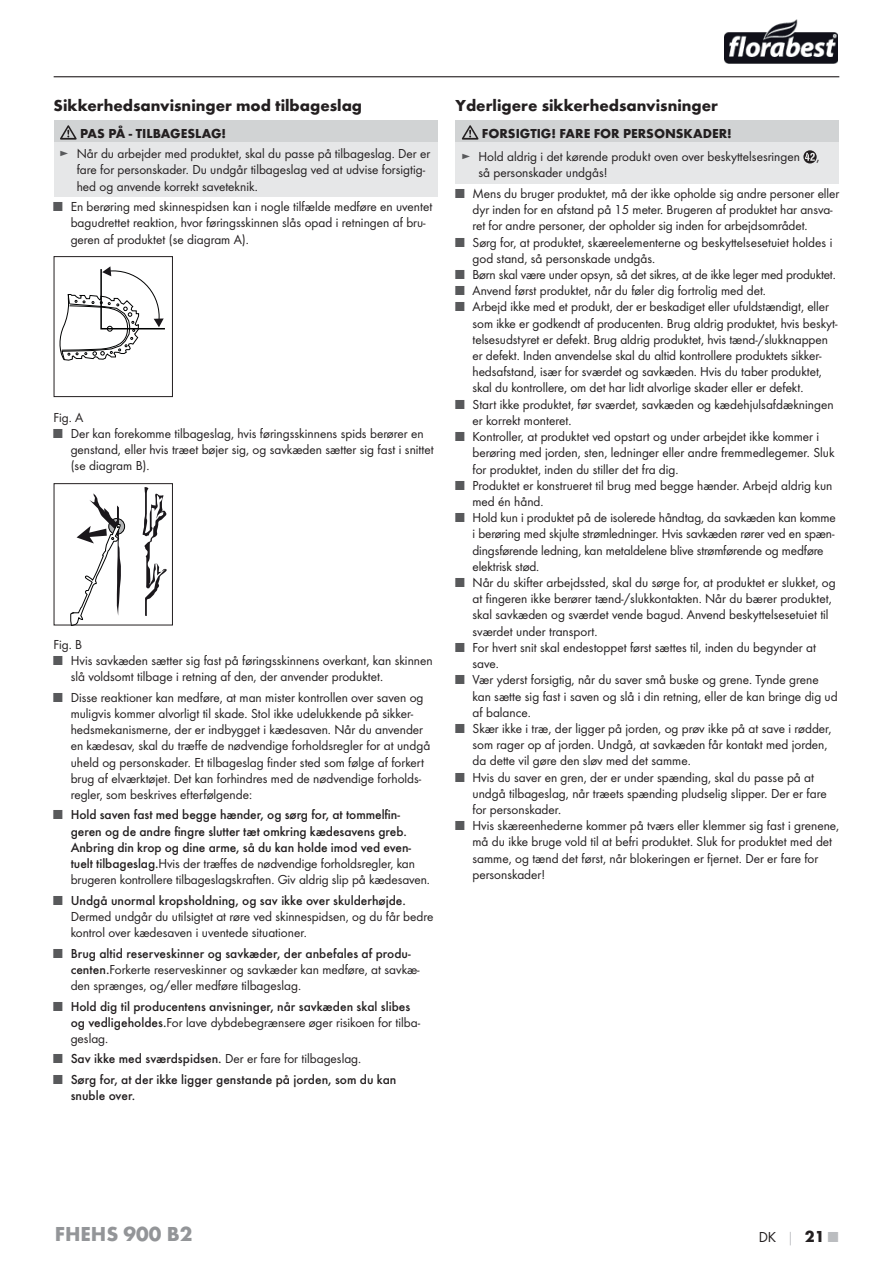
<style>
.page{position:relative;width:893px;height:1263px;background:#fff}
.page>*{position:absolute;margin:0;border:0;box-sizing:border-box;transform-origin:0 0}
.t1{font:700 21px "Futura";color:#939598}
.t2{font:700 16.5px "Futura";color:#231f20}
.t3{font:15px "Futura Boo";color:#231f20}
.t4{font:13.5px/16.2px "Futura Boo";color:#231f20}
.t5{font:500 13.5px/16.2px "Futura";color:#231f20}
.t6{font:700 13.5px "Futura";color:#231f20}
.s1{color:#58595b}
.s2{font-family:"Futura Boo";font-weight:400;color:#58595b}
.s3{font-family:"Futura";font-weight:500}
.s4{font-family:"Futura";font-weight:700;font-size:13.5px;color:#bbbdc0}
.s5{font-family:"Futura";font-weight:700;font-size:16.5px}
.s6{font-family:"Futura";font-weight:700;color:#bbbdc0}
</style>
<div class="page">
<hr style="left:54px;top:76px;width:785px;height:1px;background:#231f20">
<img style="left:724px;top:20px;width:113px;height:43px">
<div style="left:54px;top:121px;width:383px;height:21px;background:#d1d3d4"></div>
<div style="left:54px;top:142px;width:383px;height:54px;background:#e6e7e8"></div>
<svg style="left:60px;top:125px;width:17px;height:15px"></svg>
<div style="left:455px;top:121px;width:384px;height:21px;background:#d1d3d4"></div>
<div style="left:455px;top:142px;width:384px;height:41px;background:#e6e7e8"></div>
<svg style="left:461px;top:125px;width:17px;height:15px"></svg>
<svg style="left:803px;top:150px;width:13px;height:13px"></svg>
<svg style="left:59px;top:266px;width:106px;height:95px"></svg>
<div style="left:54px;top:256px;width:119px;height:141px;border:1px solid #231f20"></div>
<svg style="left:70px;top:487px;width:97px;height:136px"></svg>
<div style="left:54px;top:483px;width:119px;height:142px;border:1px solid #231f20"></div>
<p class="t2" style="left:54px;top:98px;width:310px">Sikkerhedsanvisninger mod tilbageslag</p>
<p class="t6" style="left:80px;top:128px;width:148px">PAS PÅ - TILBAGESLAG!</p>
<p class="t4" style="left:77px;top:146px;width:355px;text-indent:-17px"><span class="s1">►</span> Når du arbejder med produktet, skal du passe på tilbageslag. Der er fare for personskader. Du undgår tilbageslag ved at udvise forsigtig&shy;hed og anvende korrekt saveteknik.</p>
<p class="t4" style="left:71px;top:199px;width:363px;text-indent:-17px"><span class="s1">■</span> En berøring med skinnespidsen kan i nogle tilfælde medføre en uventet bagudrettet reaktion, hvor føringsskinnen slås opad i retningen af bru&shy;geren af produktet (se diagram A).</p>
<p class="t4" style="left:54px;top:410px;width:31px">Fig. A</p>
<p class="t4" style="left:71px;top:426px;width:364px;text-indent:-17px"><span class="s1">■</span> Der kan forekomme tilbageslag, hvis føringsskinnens spids berører en genstand, eller hvis træet bøjer sig, og savkæden sætter sig fast i snittet (se diagram B).</p>
<p class="t4" style="left:54px;top:636px;width:30px">Fig. B</p>
<p class="t4" style="left:71px;top:653px;width:363px;text-indent:-17px"><span class="s1">■</span> Hvis savkæden sætter sig fast på føringsskinnens overkant, kan skinnen slå voldsomt tilbage i retning af den, der anvender produktet.</p>
<p class="t4" style="left:71px;top:689px;width:361px;text-indent:-17px"><span class="s1">■</span> Disse reaktioner kan medføre, at man mister kontrollen over saven og muligvis kommer alvorligt til skade. Stol ikke udelukkende på sikker&shy;hedsmekanismerne, der er indbygget i kædesaven. Når du anvender en kædesav, skal du træffe de nødvendige forholdsregler for at undgå uheld og personskader. Et tilbageslag finder sted som følge af forkert brug af elværktøjet. Det kan forhindres med de nødvendige forholds&shy;regler, som beskrives efterfølgende:</p>
<p class="t5" style="left:71px;top:807px;width:342px;text-indent:-17px"><span class="s2">■</span> Hold saven fast med begge hænder, og sørg for, at tommelfin&shy;geren og de andre fingre slutter tæt omkring kædesavens greb.<br>Anbring din krop og dine arme, så du kan holde imod ved even-</p>
<p class="t4" style="left:71px;top:856px;width:360px"><span class="s3">tuelt tilbageslag.</span>Hvis der træffes de nødvendige forholdsregler, kan brugeren kontrollere tilbageslagskraften. Giv aldrig slip på kædesaven.</p>
<p class="t5" style="left:54px;top:892px;width:353px"><span class="s2">■</span> Undgå unormal kropsholdning, og sav ikke over skulderhøjde.</p>
<p class="t4" style="left:71px;top:908px;width:364px">Dermed undgår du utilsigtet at røre ved skinnespidsen, og du får bedre kontrol over kædesaven i uventede situationer.</p>
<p class="t5" style="left:54px;top:945px;width:358px"><span class="s2">■</span> Brug altid reserveskinner og savkæder, der anbefales af produ-</p>
<p class="t4" style="left:71px;top:961px;width:350px"><span class="s3">centen.</span>Forkerte reserveskinner og savkæder kan medføre, at savkæ&shy;den sprænges, og/eller medføre tilbageslag.</p>
<p class="t5" style="left:54px;top:998px;width:358px"><span class="s2">■</span> Hold dig til producentens anvisninger, når savkæden skal slibes</p>
<p class="t4" style="left:71px;top:1014px;width:351px"><span class="s3">og vedligeholdes.</span>For lave dybdebegrænsere øger risikoen for tilba&shy;geslag.</p>
<p class="t4" style="left:54px;top:1051px;width:309px"><span class="s1">■</span> <span class="s3">Sav ikke med sværdspidsen.</span> Der er fare for tilbageslag.</p>
<p class="t5" style="left:71px;top:1071px;width:327px;text-indent:-17px"><span class="s2">■</span> Sørg for, at der ikke ligger genstande på jorden, som du kan snuble over.</p>
<p class="t2" style="left:455px;top:98px;width:264px">Yderligere sikkerhedsanvisninger</p>
<p class="t6" style="left:481px;top:128px;width:251px">FORSIGTIG! FARE FOR PERSONSKADER!</p>
<p class="t4" style="left:478px;top:149px;width:342px;text-indent:-17px"><span class="s1">►</span> Hold aldrig i det kørende produkt oven over beskyttelsesringen , så personskader undgås!</p>
<p class="t4" style="left:472px;top:186px;width:368px;text-indent:-17px"><span class="s1">■</span> Mens du bruger produktet, må der ikke opholde sig andre personer eller dyr inden for en afstand på 15 meter. Brugeren af produktet har ansva&shy;ret for andre personer, der opholder sig inden for arbejdsområdet.</p>
<p class="t4" style="left:472px;top:234px;width:361px;text-indent:-17px"><span class="s1">■</span> Sørg for, at produktet, skæreelementerne og beskyttelsesetuiet holdes i god stand, så personskade undgås.</p>
<p class="t4" style="left:455px;top:267px;width:381px"><span class="s1">■</span> Børn skal være under opsyn, så det sikres, at de ikke leger med produktet.</p>
<p class="t4" style="left:455px;top:283px;width:312px"><span class="s1">■</span> Anvend først produktet, når du føler dig fortrolig med det.</p>
<p class="t4" style="left:472px;top:299px;width:366px;text-indent:-17px"><span class="s1">■</span> Arbejd ikke med et produkt, der er beskadiget eller ufuldstændigt, eller som ikke er godkendt af producenten. Brug aldrig produktet, hvis beskyt&shy;telsesudstyret er defekt. Brug aldrig produktet, hvis tænd-/slukknappen er defekt. Inden anvendelse skal du altid kontrollere produktets sikker&shy;hedsafstand, især for sværdet og savkæden. Hvis du taber produktet, skal du kontrollere, om det har lidt alvorlige skader eller er defekt.</p>
<p class="t4" style="left:472px;top:396px;width:362px;text-indent:-17px"><span class="s1">■</span> Start ikke produktet, før sværdet, savkæden og kædehjulsafdækningen er korrekt monteret.</p>
<p class="t4" style="left:472px;top:429px;width:363px;text-indent:-17px"><span class="s1">■</span> Kontroller, at produktet ved opstart og under arbejdet ikke kommer i berøring med jorden, sten, ledninger eller andre fremmedlegemer. Sluk for produktet, inden du stiller det fra dig.</p>
<p class="t4" style="left:472px;top:477px;width:361px;text-indent:-17px"><span class="s1">■</span> Produktet er konstrueret til brug med begge hænder. Arbejd aldrig kun med én hånd.</p>
<p class="t4" style="left:472px;top:510px;width:364px;text-indent:-17px"><span class="s1">■</span> Hold kun i produktet på de isolerede håndtag, da savkæden kan komme i berøring med skjulte strømledninger. Hvis savkæden rører ved en spæn&shy;dingsførende ledning, kan metaldelene blive strømførende og medføre elektrisk stød.</p>
<p class="t4" style="left:472px;top:575px;width:364px;text-indent:-17px"><span class="s1">■</span> Når du skifter arbejdssted, skal du sørge for, at produktet er slukket, og at fingeren ikke berører tænd-/slukkontakten. Når du bærer produktet, skal savkæden og sværdet vende bagud. Anvend beskyttelsesetuiet til sværdet under transport.</p>
<p class="t4" style="left:472px;top:639px;width:345px;text-indent:-17px"><span class="s1">■</span> For hvert snit skal endestoppet først sættes til, inden du begynder at save.</p>
<p class="t4" style="left:472px;top:672px;width:366px;text-indent:-17px"><span class="s1">■</span> Vær yderst forsigtig, når du saver små buske og grene. Tynde grene kan sætte sig fast i saven og slå i din retning, eller de kan bringe dig ud af balance.</p>
<p class="t4" style="left:472px;top:720px;width:360px;text-indent:-17px"><span class="s1">■</span> Skær ikke i træ, der ligger på jorden, og prøv ikke på at save i rødder, som rager op af jorden. Undgå, at savkæden får kontakt med jorden, da dette vil gøre den sløv med det samme.</p>
<p class="t4" style="left:472px;top:769px;width:355px;text-indent:-17px"><span class="s1">■</span> Hvis du saver en gren, der er under spænding, skal du passe på at undgå tilbageslag, når træets spænding pludselig slipper. Der er fare for personskader.</p>
<p class="t4" style="left:472px;top:818px;width:368px;text-indent:-17px"><span class="s1">■</span> Hvis skæreenhederne kommer på tværs eller klemmer sig fast i grenene, må du ikke bruge vold til at befri produktet. Sluk for produktet med det samme, og tænd det først, når blokeringen er fjernet. Der er fare for personskader!</p>
<h1 class="t1" style="left:55px;top:1225px;width:139px">FHEHS 900 B2</h1>
<p class="t3" style="left:758px;top:1229px;width:81px">DK <span class="s4">│</span> <span class="s5">21</span><span class="s6">■</span></p>
</div>
